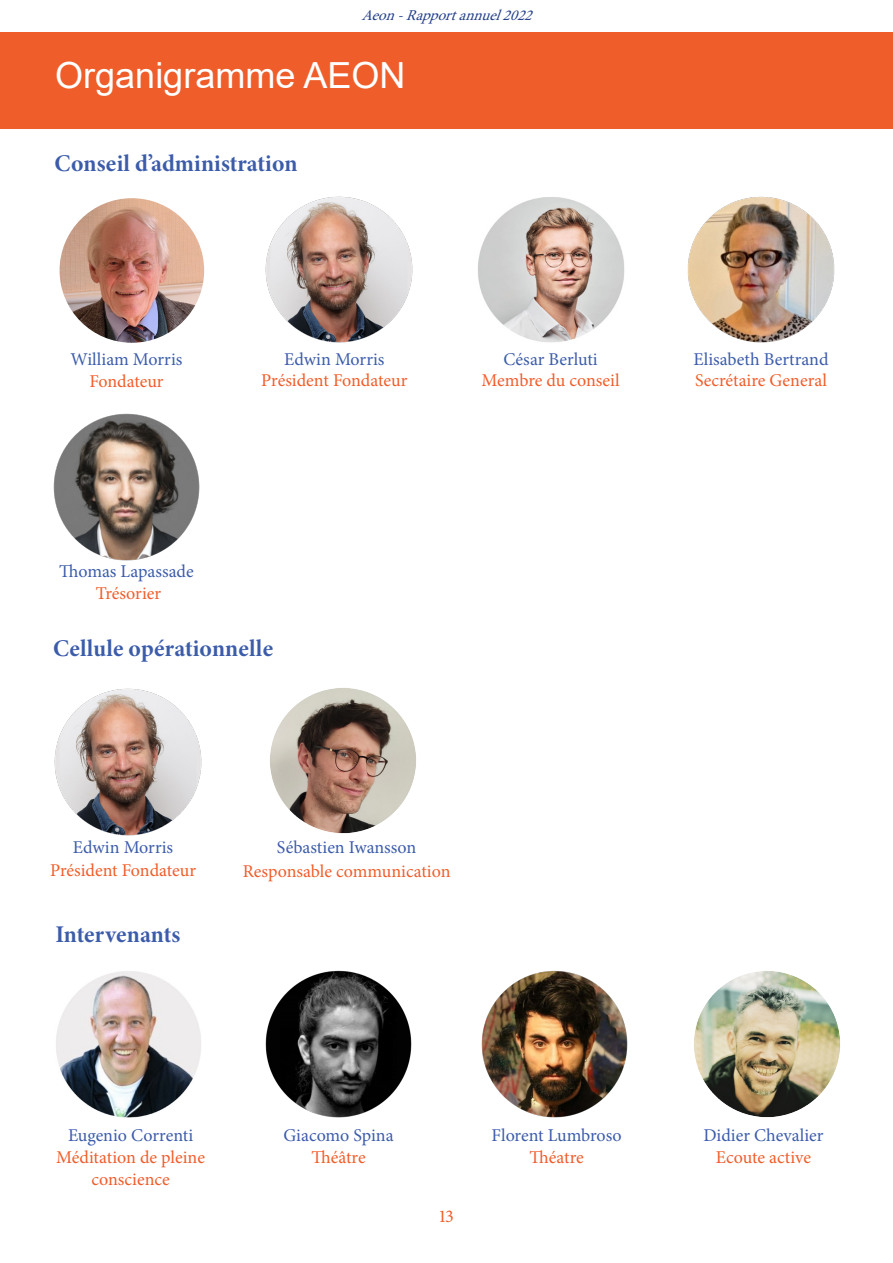
<style>
.page{position:relative;width:893px;height:1263px;background:#fff}
.page>*{position:absolute;margin:0;border:0;box-sizing:border-box;transform-origin:0 0}
.t1{font:36px "Arial";color:#fff}
.t2{font:24px "Minion Variable Concept";color:#3c5caa}
.t3{font:18px "Minion Pro";color:#f15d2a}
.t4{font:18px "Minion Pro";color:#3c5caa}
.t5{font:italic 15px "Minion Pro";color:#24408a}
</style>
<div class="page">
<div style="left:0;top:33px;width:893px;height:96px;background:#ef5d2a"></div>
<img style="left:270px;top:688px;width:146px;height:146px">
<img style="left:56px;top:971px;width:145px;height:147px">
<img style="left:481px;top:970px;width:147px;height:148px">
<img style="left:54px;top:688px;width:148px;height:148px">
<img style="left:478px;top:197px;width:147px;height:146px">
<img style="left:53px;top:413px;width:147px;height:148px">
<img style="left:265px;top:196px;width:148px;height:147px">
<img style="left:688px;top:196px;width:147px;height:147px">
<img style="left:265px;top:970px;width:147px;height:148px">
<img style="left:694px;top:971px;width:146px;height:147px">
<img style="left:60px;top:198px;width:144px;height:145px;border-radius:72px">
<p class="t5" style="left:362px;top:6px;width:179px">Aeon-Rapportannuel2022</p>
<p class="t1" style="left:55px;top:50px;width:352px">Organigramme AEON</p>
<p class="t2" style="left:55px;top:147px;width:245px">Conseil d’administration</p>
<p class="t4" style="left:71px;top:347px;width:113px">William Morris</p>
<p class="t3" style="left:89px;top:369px;width:76px">Fondateur</p>
<p class="t4" style="left:284px;top:347px;width:102px">Edwin Morris</p>
<p class="t3" style="left:261px;top:368px;width:148px">Président Fondateur</p>
<p class="t4" style="left:59px;top:559px;width:136px">Thomas Lapassade</p>
<p class="t3" style="left:96px;top:581px;width:67px">Trésorier</p>
<p class="t2" style="left:53px;top:631px;width:222px">Cellule opérationnelle</p>
<p class="t4" style="left:503px;top:347px;width:96px">César Berluti</p>
<p class="t3" style="left:482px;top:368px;width:139px">Membre du conseil</p>
<p class="t4" style="left:73px;top:835px;width:102px">Edwin Morris</p>
<p class="t3" style="left:50px;top:858px;width:148px">Président Fondateur</p>
<p class="t2" style="left:56px;top:917px;width:126px">Intervenants</p>
<p class="t4" style="left:277px;top:835px;width:141px">Sébastien Iwansson</p>
<p class="t3" style="left:243px;top:859px;width:209px">Responsable communication</p>
<p class="t4" style="left:693px;top:347px;width:137px">Elisabeth Bertrand</p>
<p class="t3" style="left:695px;top:368px;width:133px">Secrétaire General</p>
<p class="t4" style="left:68px;top:1123px;width:127px">Eugenio Correnti</p>
<p class="t3" style="left:56px;top:1145px;width:150px">Méditation de pleine</p>
<p class="t3" style="left:92px;top:1167px;width:80px">conscience</p>
<p class="t4" style="left:284px;top:1123px;width:112px">Giacomo Spina</p>
<p class="t3" style="left:311px;top:1145px;width:56px">Théâtre</p>
<p class="t3" style="left:439px;top:1204px;width:16px">13</p>
<p class="t4" style="left:492px;top:1123px;width:132px">Florent Lumbroso</p>
<p class="t3" style="left:530px;top:1145px;width:56px">Théatre</p>
<p class="t4" style="left:703px;top:1123px;width:122px">Didier Chevalier</p>
<p class="t3" style="left:716px;top:1145px;width:97px">Ecoute active</p>
</div>
